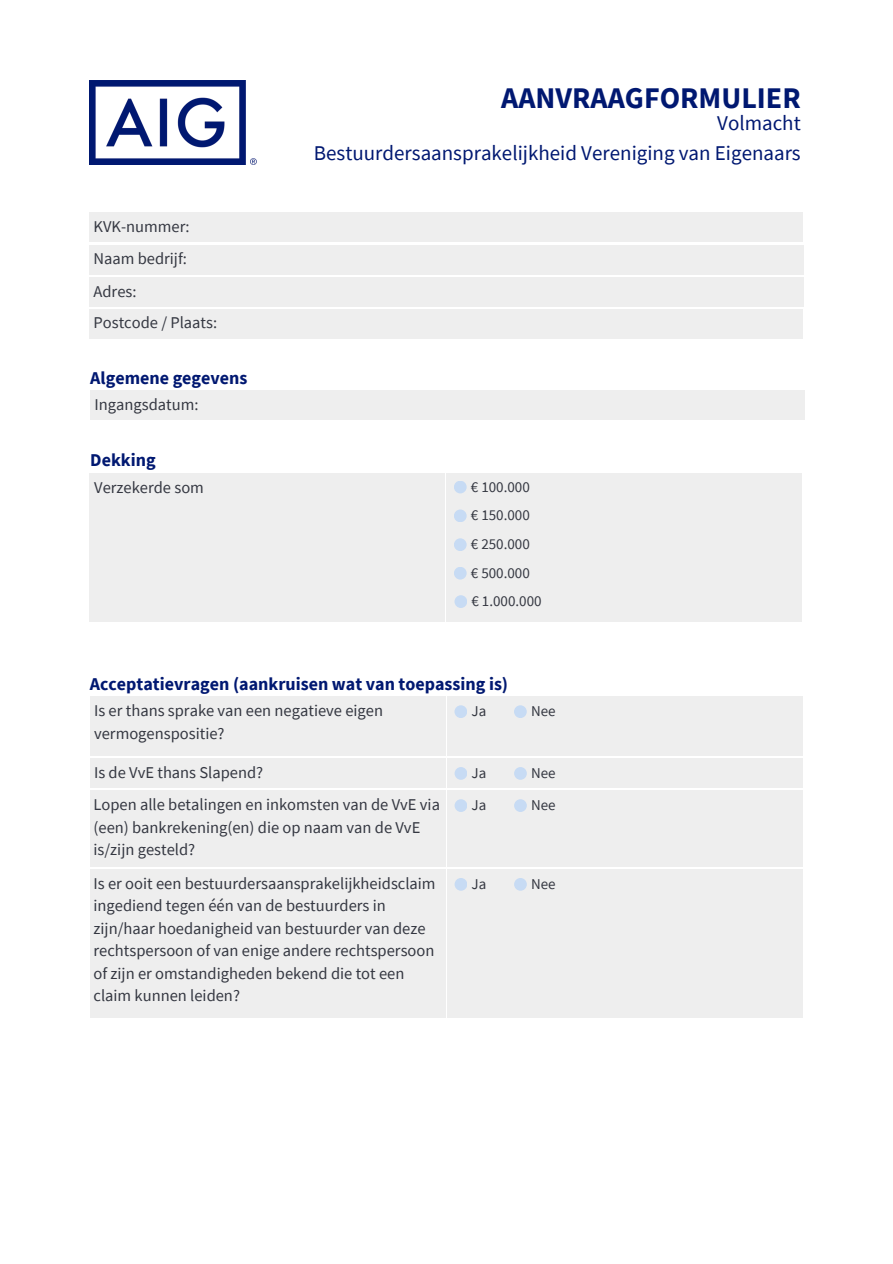
<style>
.page{position:relative;width:893px;height:1264px;background:#fff}
.page>*{position:absolute;margin:0;border:0;box-sizing:border-box;transform-origin:0 0}
.t1{font:700 30px "Source Sans Pro";color:#001871}
.t2{font:21px "Source Sans Pro";color:#001871}
.t3{font:700 18px "Source Sans Pro";color:#001871}
.t4{font:16.5px/22.5px "Source Sans Pro";color:#343741}
.t5{font:15px "Source Sans Pro";color:#343741}
</style>
<div class="page">
<img style="left:89px;top:80px;width:168px;height:85px">
<div style="left:89px;top:212px;width:116px;height:30px;background:#eee"></div>
<div style="left:89px;top:245px;width:127px;height:29px;background:#eee"></div>
<div style="left:89px;top:277px;width:60px;height:30px;background:#eee"></div>
<div style="left:89px;top:309px;width:237px;height:30px;background:#eee"></div>
<div style="left:198px;top:212px;width:605px;height:30px;background:#eee"></div>
<div style="left:205px;top:245px;width:598px;height:29px;background:#eee"></div>
<div style="left:146px;top:277px;width:657px;height:30px;background:#eee"></div>
<div style="left:322px;top:309px;width:481px;height:30px;background:#eee"></div>
<div style="left:90px;top:390px;width:116px;height:30px;background:#eee"></div>
<div style="left:199px;top:390px;width:605px;height:30px;background:#eee"></div>
<div style="left:89px;top:473px;width:356px;height:149px;background:#eee"></div>
<div style="left:446px;top:473px;width:356px;height:149px;background:#eee"></div>
<div style="left:454px;top:538px;width:12px;height:13px;background:#c7dbf4;border-radius:50%"></div>
<div style="left:454px;top:509px;width:12px;height:13px;background:#c7dbf4;border-radius:50%"></div>
<div style="left:454px;top:480px;width:12px;height:13px;background:#c7dbf4;border-radius:50%"></div>
<div style="left:90px;top:758px;width:355px;height:30px;background:#eee"></div>
<div style="left:447px;top:758px;width:355px;height:30px;background:#eee"></div>
<div style="left:454px;top:767px;width:13px;height:12px;background:#c7dbf4;border-radius:50%"></div>
<div style="left:514px;top:767px;width:13px;height:12px;background:#c7dbf4;border-radius:50%"></div>
<div style="left:90px;top:790px;width:355px;height:77px;background:#eee"></div>
<div style="left:447px;top:790px;width:355px;height:77px;background:#eee"></div>
<div style="left:454px;top:799px;width:13px;height:13px;background:#c7dbf4;border-radius:50%"></div>
<div style="left:514px;top:799px;width:13px;height:13px;background:#c7dbf4;border-radius:50%"></div>
<div style="left:90px;top:869px;width:355px;height:149px;background:#eee"></div>
<div style="left:447px;top:869px;width:355px;height:149px;background:#eee"></div>
<div style="left:454px;top:878px;width:13px;height:12px;background:#c7dbf4;border-radius:50%"></div>
<div style="left:514px;top:878px;width:13px;height:12px;background:#c7dbf4;border-radius:50%"></div>
<div style="left:90px;top:696px;width:355px;height:60px;background:#eee"></div>
<div style="left:447px;top:696px;width:355px;height:60px;background:#eee"></div>
<div style="left:454px;top:705px;width:13px;height:13px;background:#c7dbf4;border-radius:50%"></div>
<div style="left:514px;top:705px;width:12px;height:13px;background:#c7dbf4;border-radius:50%"></div>
<div style="left:454px;top:567px;width:12px;height:12px;background:#c7dbf4;border-radius:50%"></div>
<div style="left:454px;top:595px;width:13px;height:13px;background:#c7dbf4;border-radius:50%"></div>
<p class="t1" style="left:501px;top:78px;width:301px">AANVRAAGFORMULIER</p>
<p class="t4" style="left:93px;top:215px;width:97px">KVK-nummer:</p>
<p class="t4" style="left:93px;top:247px;width:95px">Naam bedrijf:</p>
<p class="t4" style="left:93px;top:280px;width:44px">Adres:</p>
<p class="t4" style="left:93px;top:311px;width:125px">Postcode / Plaats:</p>
<p class="t3" style="left:90px;top:367px;width:159px">Algemene gegevens</p>
<p class="t4" style="left:95px;top:393px;width:105px">Ingangsdatum:</p>
<p class="t3" style="left:90px;top:448px;width:67px">Dekking</p>
<p class="t4" style="left:94px;top:475px;width:111px">Verzekerde som</p>
<p class="t2" style="left:717px;top:110px;width:85px">Volmacht</p>
<p class="t2" style="left:314px;top:139px;width:488px">Bestuurdersaansprakelijkheid Vereniging van Eigenaars</p>
<p class="t5" style="left:471px;top:477px;width:60px">€ 100.000</p>
<p class="t5" style="left:471px;top:505px;width:60px">€ 150.000</p>
<p class="t5" style="left:471px;top:534px;width:60px">€ 250.000</p>
<p class="t5" style="left:471px;top:563px;width:60px">€ 500.000</p>
<p class="t5" style="left:471px;top:591px;width:72px">€ 1.000.000</p>
<p class="t3" style="left:90px;top:672px;width:420px">Acceptatievragen (aankruisen wat van toepassing is)</p>
<p class="t4" style="left:94px;top:699px;width:290px">Is er thans sprake van een negatieve eigen vermogenspositie?</p>
<p class="t5" style="left:471px;top:701px;width:16px">Ja</p>
<p class="t5" style="left:531px;top:701px;width:26px">Nee</p>
<p class="t4" style="left:94px;top:760px;width:171px">Is de VvE thans Slapend?</p>
<p class="t5" style="left:471px;top:763px;width:16px">Ja</p>
<p class="t5" style="left:531px;top:763px;width:26px">Nee</p>
<p class="t4" style="left:93px;top:793px;width:348px">Lopen alle betalingen en inkomsten van de VvE via (een) bankrekening(en) die op naam van de VvE is/zijn gesteld?</p>
<p class="t5" style="left:471px;top:795px;width:16px">Ja</p>
<p class="t5" style="left:531px;top:795px;width:26px">Nee</p>
<p class="t4" style="left:93px;top:871px;width:343px">Is er ooit een bestuurdersaansprakelijkheidsclaim ingediend tegen één van de bestuurders in zijn/haar hoedanigheid van bestuurder van deze rechtspersoon of van enige andere rechtspersoon of zijn er omstandigheden bekend die tot een claim kunnen leiden?</p>
<p class="t5" style="left:471px;top:874px;width:16px">Ja</p>
<p class="t5" style="left:531px;top:874px;width:26px">Nee</p>
</div>
